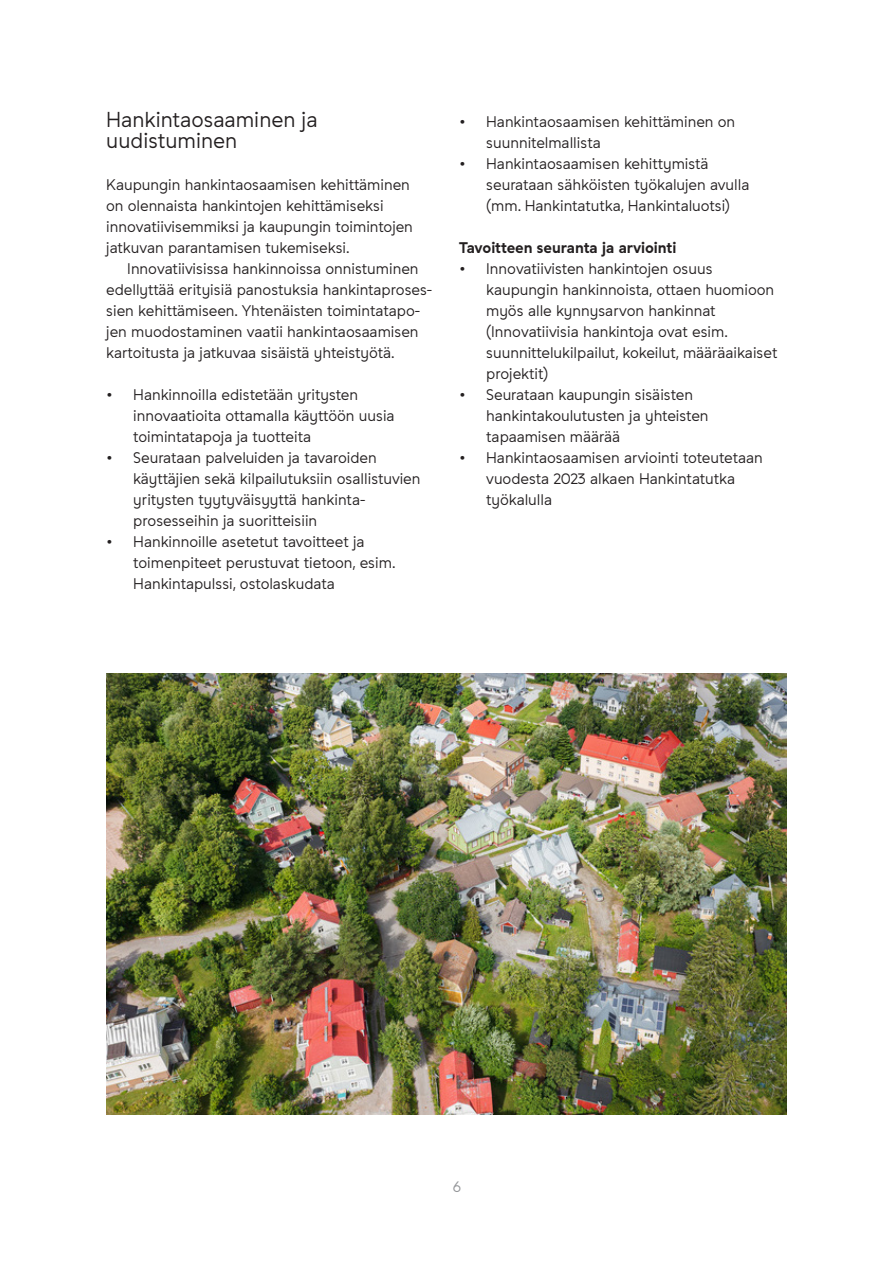
<style>
.page{position:relative;width:893px;height:1263px;background:#fff}
.page>*{position:absolute;margin:0;border:0;box-sizing:border-box;transform-origin:0 0}
.otsikko_X_X{font:21px/21px "Studio Feixen Sans Lahti";color:#231f20}
.leipäteksti_sis__FI{font:15px/21px "Studio Feixen Sans Lahti";color:#231f20}
.leipäteksti__FI{font:15px/21px "Studio Feixen Sans Lahti";color:#231f20}
.leipäteksti__FI-2{font:700 15px "Studio Feixen Sans Lahti";letter-spacing:-.005em;color:#231f20}
.t1{font:15px "Studio Feixen Sans Lahti";color:#939598}
</style>
<div class="page">
<img style="left:106px;top:673px;width:681px;height:441px">
<p class="otsikko_X_X" style="left:106px;top:109px;width:213px">Hankintaosaaminen ja uudistuminen</p>
<p class="leipäteksti__FI" style="left:106px;top:174px;width:308px">Kaupungin hankintaosaamisen kehittäminen on olennaista hankintojen kehittämiseksi innovatiivisemmiksi ja kaupungin toimintojen jatkuvan parantamisen tukemiseksi.</p>
<p class="leipäteksti_sis__FI" style="left:106px;top:258px;width:327px;text-indent:21px">Innovatiivisissa hankinnoissa onnistuminen edellyttää erityisiä panostuksia hankintaproses&shy;sien kehittämiseen. Yhtenäisten toimintatapo&shy;jen muodostaminen vaatii hankintaosaamisen kartoitusta ja jatkuvaa sisäistä yhteistyötä.</p>
<p class="leipäteksti_sis__FI" style="left:133px;top:384px;width:263px;text-indent:-27px">• Hankinnoilla edistetään yritysten innovaatioita ottamalla käyttöön uusia toimintatapoja ja tuotteita</p>
<p class="leipäteksti_sis__FI" style="left:133px;top:447px;width:289px;text-indent:-27px">• Seurataan palveluiden ja tavaroiden käyttäjien sekä kilpailutuksiin osallistuvien yritysten tyytyväisyyttä hankinta&shy;prosesseihin ja suoritteisiin</p>
<p class="leipäteksti_sis__FI" style="left:133px;top:531px;width:264px;text-indent:-27px">• Hankinnoille asetetut tavoitteet ja toimenpiteet perustuvat tietoon, esim.<br>Hankintapulssi, ostolaskudata</p>
<p class="leipäteksti_sis__FI" style="left:486px;top:111px;width:250px;text-indent:-27px">• Hankintaosaamisen kehittäminen on suunnitelmallista</p>
<p class="leipäteksti_sis__FI" style="left:486px;top:153px;width:265px;text-indent:-27px">• Hankintaosaamisen kehittymistä seurataan sähköisten työkalujen avulla (mm. Hankintatutka, Hankintaluotsi)</p>
<p class="leipäteksti__FI-2" style="left:459px;top:239px;width:219px">Tavoitteen seuranta ja arviointi</p>
<p class="leipäteksti_sis__FI" style="left:486px;top:258px;width:293px;text-indent:-27px">• Innovatiivisten hankintojen osuus kaupungin hankinnoista, ottaen huomioon myös alle kynnysarvon hankinnat (Innovatiivisia hankintoja ovat esim. suunnittelukilpailut, kokeilut, määräaikaiset projektit)</p>
<p class="leipäteksti_sis__FI" style="left:486px;top:384px;width:224px;text-indent:-27px">• Seurataan kaupungin sisäisten hankintakoulutusten ja yhteisten tapaamisen määrää</p>
<p class="leipäteksti_sis__FI" style="left:486px;top:447px;width:278px;text-indent:-27px">• Hankintaosaamisen arviointi toteutetaan vuodesta 2023 alkaen Hankintatutka työkalulla</p>
<p class="t1" style="left:453px;top:1177px;width:10px">6</p>
</div>
